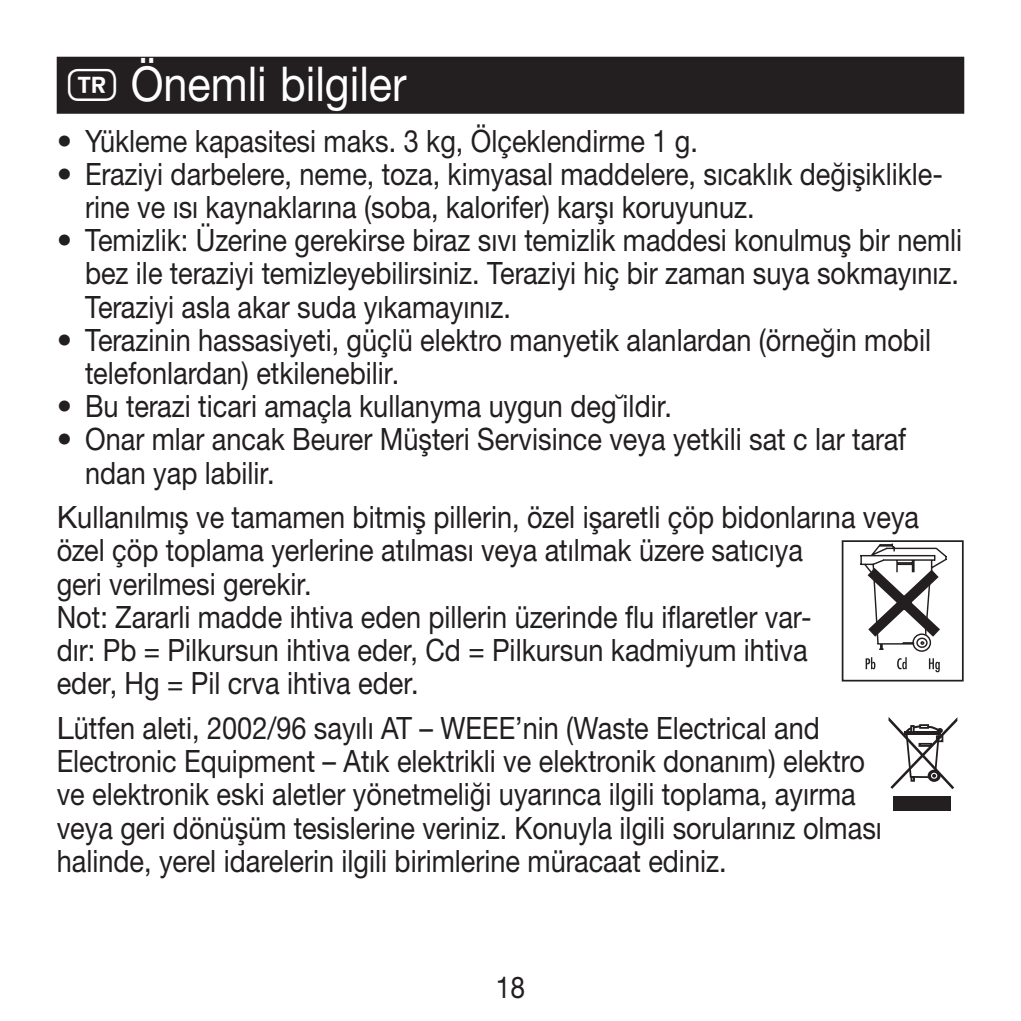
<style>
.page{position:relative;width:1021px;height:1021px;background:#fff}
.page>*{position:absolute;margin:0;border:0;box-sizing:border-box;transform-origin:0 0}
.t1{font:48px "Helvetica Neue LTW1 G";color:#fff;scale:.9 1}
.t2{font:30.8px/33.2px "Helvetica Neue LTW1 G";color:#231f20}
.t3{font:30px "Helvetica Neue LT Pro";color:#231f20;scale:.88 1}
.s1{font-family:"Laend Beurer";font-weight:700}
</style>
<div class="page">
<div style="left:57px;top:57px;width:907px;height:57px;background:#231f20"></div>
<div style="left:841px;top:540px;width:122px;height:141px;border:2px solid #231f20"></div>
<svg style="left:856px;top:542px;width:94px;height:130px"></svg>
<div style="left:893px;top:796px;width:57px;height:14px;background:#231f20"></div>
<svg style="left:888px;top:717px;width:69px;height:72px"></svg>
<h1 class="t1" style="left:68px;top:55px;width:377px"><span class="s1">T</span> Önemli bilgiler</h1>
<p class="t2" style="left:57px;top:124px;width:643px">• Yükleme kapasitesi maks. 3 kg, Ölçeklendirme 1 g.</p>
<p class="t2" style="left:85px;top:157px;width:859px;text-indent:-28px">• Eraziyi darbelere, neme, toza, kimyasal maddelere, sıcaklık değişiklikle&shy;rine ve ısı kaynaklarına (soba, kalorifer) karşı koruyunuz.</p>
<p class="t2" style="left:85px;top:223px;width:878px;text-align:justify;text-indent:-28px">• Temizlik: Üzerine gerekirse biraz sıvı temizlik maddesi konulmuş bir nemli bez ile teraziyi temizleyebilirsiniz. Teraziyi hiç bir zaman suya sokmayınız.<br>Teraziyi asla akar suda yıkamayınız.</p>
<p class="t2" style="left:85px;top:323px;width:847px;text-indent:-28px">• Terazinin hassasiyeti, güçlü elektro manyetik alanlardan (örneğin mobil telefonlardan) etkilenebilir.</p>
<p class="t2" style="left:57px;top:389px;width:617px">• Bu terazi ticari amaçla kullanyma uygun deg˘ildir.</p>
<p class="t2" style="left:85px;top:422px;width:822px;text-indent:-28px">• Onar mlar ancak Beurer Müşteri Servisince veya yetkili sat c lar taraf ndan yap labilir.</p>
<p class="t2" style="left:57px;top:503px;width:864px">Kullanılmış ve tamamen bitmiş pillerin, özel işaretli çöp bidonlarına veya özel çöp toplama yerlerine atılması veya atılmak üzere satıcıya<br>geri verilmesi gerekir.<br>Not: Zararli madde ihtiva eden pillerin üzerinde flu iflaretler var-<br>dır: Pb = Pilkursun ihtiva eder, Cd = Pilkursun kadmiyum ihtiva<br>eder, Hg = Pil crva ihtiva eder.</p>
<p class="t2" style="left:57px;top:714px;width:826px">Lütfen aleti, 2002/96 sayılı AT – WEEE’nin (Waste Electrical and Electronic Equipment – Atık elektrikli ve elektronik donanım) elektro ve elektronik eski aletler yönetmeliği uyarınca ilgili toplama, ayırma veya geri dönüşüm tesislerine veriniz. Konuyla ilgili sorularınız olması halinde, yerel idarelerin ilgili birimlerine müracaat ediniz.</p>
<p class="t3" style="left:496px;top:970px;width:35px">18</p>
</div>
